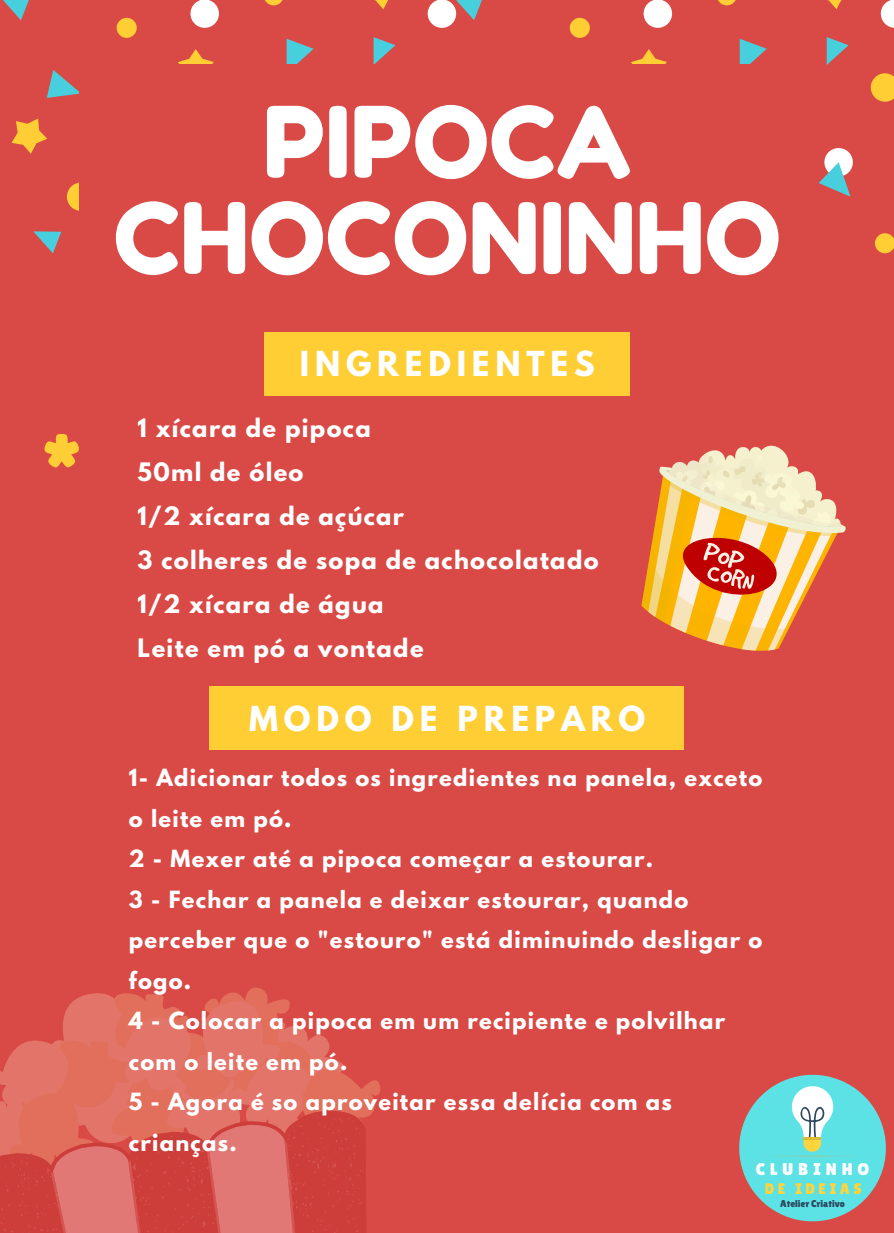
<style>
.page{position:relative;width:894px;height:1233px;background:#fff}
.page>*{position:absolute;margin:0;border:0;box-sizing:border-box;transform-origin:0 0}
.t1{font:98.4px/96.1px "Fredoka One";color:#fff;text-align:center}
.t2{font:72.75px "Fredoka One";color:#fece34}
.t3{font:700 30.6px "League Spartan";letter-spacing:.19em;color:#fff}
.t4{font:700 22.5px/44px "League Spartan";letter-spacing:.06em;color:#fff}
.t5{font:700 21px/40.5px "League Spartan";letter-spacing:.06em;color:#fff}
.t6{font:16.95px "Lilita One";letter-spacing:.295em;color:#fff}
.t7{font:15.3px "Lilita One";letter-spacing:.235em;color:#ffd43d}
.t8{font:9.9px "Lilita One";color:#2b475e}
</style>
<div class="page">
<div style="left:0;top:0;width:893px;height:1233px;background:#d94a46"></div>
<div style="left:427px;top:0;width:29px;height:28px;background:#fff;border-radius:50%"></div>
<div style="left:190px;top:0;width:29px;height:28px;background:#fff;border-radius:50%"></div>
<svg style="left:374px;top:0;width:14px;height:9px"></svg>
<svg style="left:12px;top:119px;width:35px;height:35px"></svg>
<svg style="left:178px;top:49px;width:36px;height:15px"></svg>
<svg style="left:265px;top:0;width:18px;height:5px"></svg>
<div style="left:117px;top:18px;width:20px;height:20px;background:#fece34;border-radius:50%"></div>
<div style="left:67px;top:183px;width:28px;height:28px;background:#fece34;border-radius:50%"></div>
<svg style="left:286px;top:39px;width:27px;height:25px"></svg>
<svg style="left:373px;top:37px;width:22px;height:27px"></svg>
<svg style="left:3px;top:0;width:26px;height:20px"></svg>
<svg style="left:33px;top:231px;width:28px;height:22px"></svg>
<svg style="left:47px;top:70px;width:32px;height:28px"></svg>
<svg style="left:880px;top:0;width:13px;height:28px"></svg>
<div style="left:643px;top:0;width:29px;height:28px;background:#fff;border-radius:50%"></div>
<div style="left:824px;top:148px;width:28px;height:28px;background:#fff;border-radius:50%"></div>
<svg style="left:827px;top:0;width:15px;height:9px"></svg>
<svg style="left:631px;top:49px;width:35px;height:15px"></svg>
<svg style="left:870px;top:73px;width:23px;height:29px"></svg>
<svg style="left:718px;top:0;width:18px;height:5px"></svg>
<div style="left:569px;top:18px;width:20px;height:20px;background:#fece34;border-radius:50%"></div>
<svg style="left:875px;top:233px;width:18px;height:20px"></svg>
<svg style="left:739px;top:39px;width:27px;height:25px"></svg>
<svg style="left:826px;top:37px;width:22px;height:28px"></svg>
<svg style="left:454px;top:0;width:28px;height:20px"></svg>
<svg style="left:819px;top:162px;width:31px;height:35px"></svg>
<div style="left:79px;top:64px;width:736px;height:250px;background:#d94a46"></div>
<div style="left:264px;top:333px;width:365px;height:63px;background:#fece34"></div>
<svg style="left:739px;top:1075px;width:146px;height:146px"></svg>
<svg style="left:359px;top:1080px;width:22px;height:26px"></svg>
<svg style="left:0;top:987px;width:359px;height:119px"></svg>
<svg style="left:0;top:1106px;width:375px;height:127px"></svg>
<svg style="left:35px;top:1117px;width:320px;height:116px"></svg>
<div style="left:210px;top:687px;width:474px;height:63px;background:#fece34"></div>
<svg style="left:641px;top:445px;width:205px;height:206px"></svg>
<h2 class="t2" style="left:43px;top:417px;width:38px">*</h2>
<h1 class="t1" style="left:113px;top:94px;width:669px">PIPOCA<br>CHOCONINHO</h1>
<h3 class="t3" style="left:300px;top:349px;width:296px">INGREDIENTES</h3>
<p class="t4" style="left:137px;top:409px;width:462px">1 xícara de pipoca<br>50ml de óleo<br>1/2 xícara de açúcar<br>3 colheres de sopa de achocolatado<br>1/2 xícara de água<br>Leite em pó a vontade</p>
<h3 class="t3" style="left:249px;top:703px;width:397px">MODO DE PREPARO</h3>
<p class="t5" style="left:129px;top:760px;width:635px">1- Adicionar todos os ingredientes na panela, exceto o leite em pó.<br>2 - Mexer até a pipoca começar a estourar.<br>3 - Fechar a panela e deixar estourar, quando perceber que o "estouro" está diminuindo desligar o fogo.<br>4 - Colocar a pipoca em um recipiente e polvilhar com o leite em pó.<br>5 - Agora é so aproveitar essa delícia com as crianças.</p>
<p class="t6" style="left:755px;top:1160px;width:115px">CLUBINHO</p>
<p class="t7" style="left:764px;top:1180px;width:98px">DE IDEIAS</p>
<p class="t8" style="left:780px;top:1198px;width:66px">Atelier Criativo</p>
</div>
